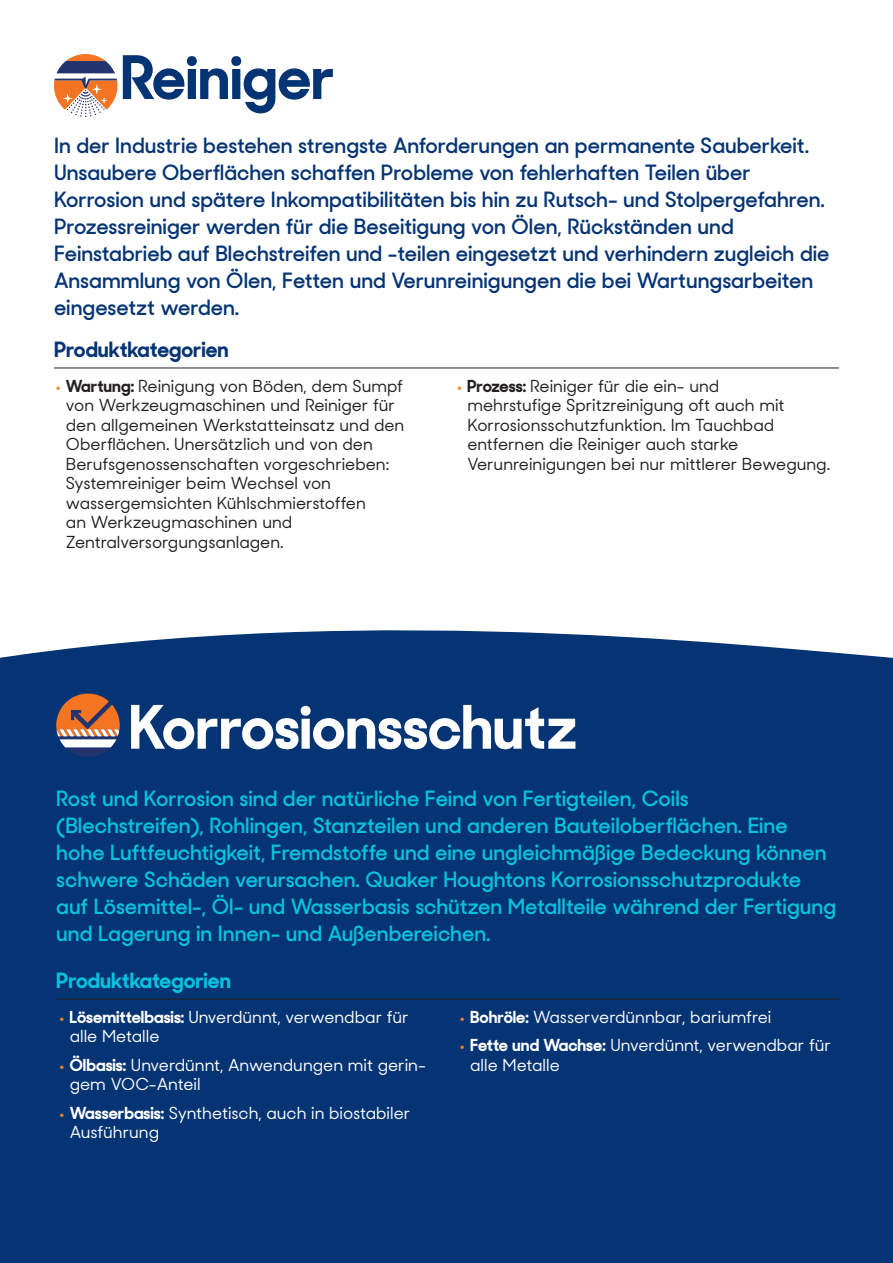
<style>
.page{position:relative;width:893px;height:1263px;background:#fff}
.page>*{position:absolute;margin:0;border:0;box-sizing:border-box;transform-origin:0 0}
.t1{font:700 60px "Sharp Sans Display No 2";color:#fff}
.t2{font:700 60px "Sharp Sans Display No 2";color:#053474}
.t3{font:600 21px/27px "Sharp Sans Display No 2";color:#053474}
.t4{font:600 21px/27px "Sharp Sans Display No 2";color:#05c3de}
.t5{font:700 21px "Sharp Sans Display No 2";color:#05c3de}
.t6{font:700 21px "Sharp Sans Display No 2";color:#053474}
.t7{font:500 16.5px/19.5px "Sharp Sans Display No 2";color:#231f20}
.t8{font:500 16.5px/19.5px "Sharp Sans Display No 2";color:#fff}
.s1{font-weight:400;font-size:27px;color:#f58529}
.s2{font-weight:700}
</style>
<div class="page">
<div style="left:0;top:611px;width:893px;height:652px;background:#053474"></div>
<svg style="left:56px;top:693px;width:64px;height:64px"></svg>
<hr style="left:56px;top:999px;width:783px;height:1px;background:#231f20">
<svg style="left:0;top:611px;width:893px;height:47px;fill:#fff"></svg>
<svg style="left:54px;top:54px;width:63px;height:63px"></svg>
<hr style="left:54px;top:368px;width:785px;height:1px;background:#231f20">
<h1 class="t2" style="left:120px;top:43px;width:216px">Reiniger</h1>
<p class="t3" style="left:54px;top:132px;width:777px">In der Industrie bestehen strengste Anforderungen an permanente Sauberkeit.<br>Unsaubere Oberflächen schaffen Probleme von fehlerhaften Teilen über Korrosion und spätere Inkompatibilitäten bis hin zu Rutsch- und Stolpergefahren.<br>Prozessreiniger werden für die Beseitigung von Ölen, Rückständen und Feinstabrieb auf Blechstreifen und -teilen eingesetzt und verhindern zugleich die Ansammlung von Ölen, Fetten und Verunreinigungen die bei Wartungsarbeiten eingesetzt werden.</p>
<p class="t6" style="left:54px;top:338px;width:176px">Produktkategorien</p>
<p class="t7" style="left:66px;top:374px;width:340px;text-indent:-12px"><span class="s1">•</span> <span class="s2">Wartung:</span> Reinigung von Böden, dem Sumpf von Werkzeugmaschinen und Reiniger für den allgemeinen Werkstatteinsatz und den Oberflächen. Unersätzlich und von den Berufsgenossenschaften vorgeschrieben:<br>Systemreiniger beim Wechsel von wassergemsichten Kühlschmierstoffen<br>an Werkzeugmaschinen und Zentralversorgungsanlagen.</p>
<p class="t7" style="left:467px;top:374px;width:364px;text-indent:-12px"><span class="s1">•</span> <span class="s2">Prozess:</span> Reiniger für die ein- und<br>mehrstufige Spritzreinigung oft auch mit Korrosionsschutzfunktion. Im Tauchbad entfernen die Reiniger auch starke Verunreinigungen bei nur mittlerer Bewegung.</p>
<h1 class="t1" style="left:129px;top:693px;width:450px">Korrosionsschutz</h1>
<p class="t4" style="left:56px;top:782px;width:781px">Rost und Korrosion sind der natürliche Feind von Fertigteilen, Coils (Blechstreifen), Rohlingen, Stanzteilen und anderen Bauteiloberflächen. Eine hohe Luftfeuchtigkeit, Fremdstoffe und eine ungleichmäßige Bedeckung können schwere Schäden verursachen. Quaker Houghtons Korrosionsschutzprodukte auf Lösemittel-, Öl- und Wasserbasis schützen Metallteile während der Fertigung und Lagerung in Innen- und Außenbereichen.</p>
<p class="t5" style="left:56px;top:969px;width:176px">Produktkategorien</p>
<p class="t8" style="left:70px;top:1005px;width:340px;text-indent:-12px"><span class="s1">•</span> <span class="s2">Lösemittelbasis:</span> Unverdünnt, verwendbar für alle Metalle</p>
<p class="t8" style="left:70px;top:1053px;width:358px;text-indent:-12px"><span class="s1">•</span> <span class="s2">Ölbasis:</span> Unverdünnt, Anwendungen mit gerin&shy;gem VOC-Anteil</p>
<p class="t8" style="left:70px;top:1101px;width:342px;text-indent:-12px"><span class="s1">•</span> <span class="s2">Wasserbasis:</span> Synthetisch, auch in biostabiler<br>Ausführung</p>
<p class="t8" style="left:458px;top:1005px;width:315px"><span class="s1">•</span> <span class="s2">Bohröle:</span> Wasserverdünnbar, bariumfrei</p>
<p class="t8" style="left:470px;top:1034px;width:362px;text-indent:-12px"><span class="s1">•</span> <span class="s2">Fette und Wachse:</span> Unverdünnt, verwendbar für alle Metalle</p>
</div>
